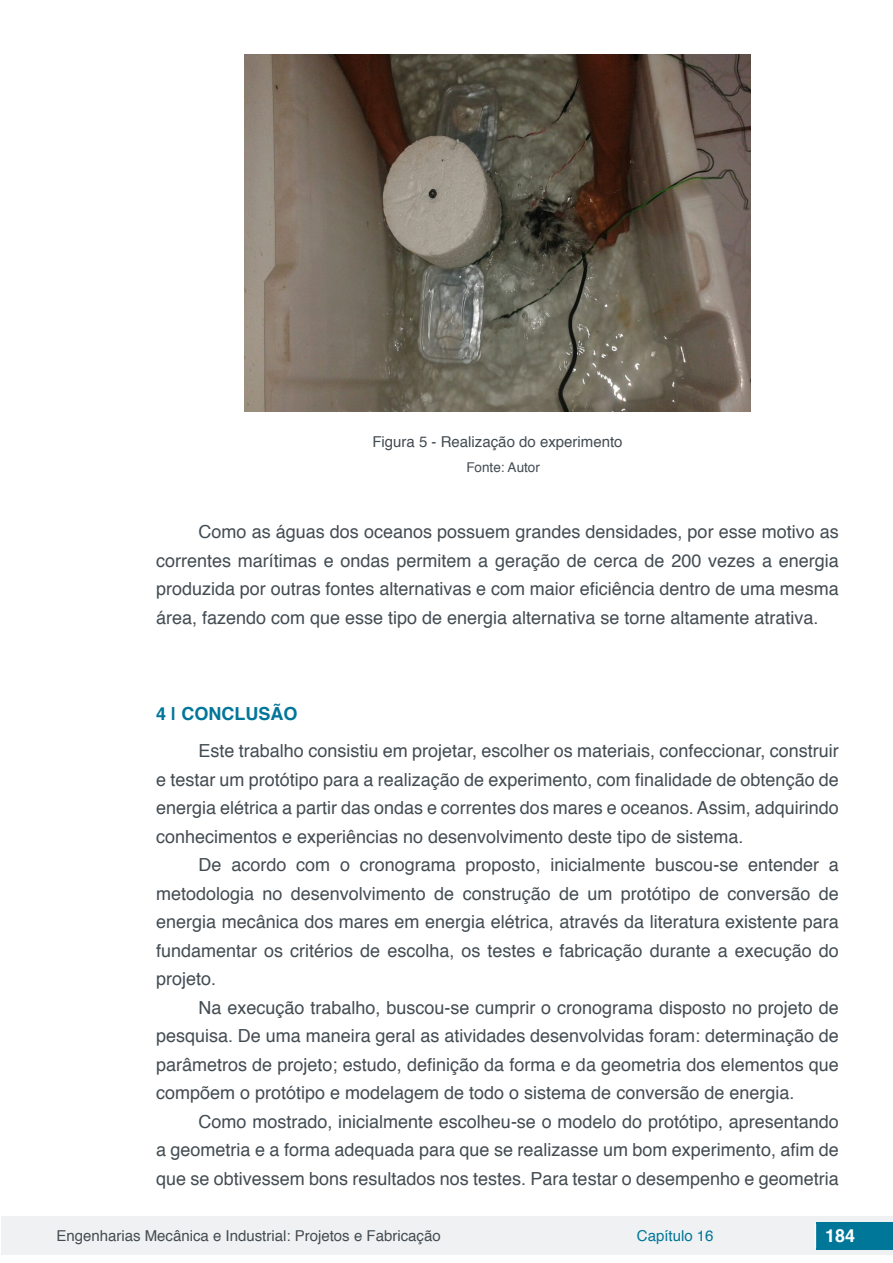
<style>
.page{position:relative;width:893px;height:1263px;background:#fff}
.page>*{position:absolute;margin:0;border:0;box-sizing:border-box;transform-origin:0 0}
.t1{font:18px/28.5px "Helvetica";color:#434c52;text-align:justify}
.t2{font:700 18px "Helvetica";color:#007699}
.t3{font:700 18px "Helvetica";color:#fff}
.t4{font:15px "Helvetica";color:#434c52}
.t5{font:15px "Helvetica";color:#007699}
.t6{font:13.5px "Helvetica";color:#434c52}
</style>
<div class="page">
<div style="left:1px;top:1216px;width:891px;height:38px;background:#f0f1f2"></div>
<div style="left:816px;top:1222px;width:77px;height:27px;background:#007699"></div>
<svg style="left:815px;top:1224px;width:1px;height:24px"></svg>
<img style="left:245px;top:54px;width:505px;height:358px">
<p class="t4" style="left:372px;top:430px;width:252px">Figura 5 - Realização do experimento</p>
<p class="t6" style="left:466px;top:456px;width:75px">Fonte: Autor</p>
<p class="t1" style="left:156px;top:518px;width:684px;text-indent:43px">Como as águas dos oceanos possuem grandes densidades, por esse motivo as correntes marítimas e ondas permitem a geração de cerca de 200 vezes a energia produzida por outras fontes alternativas e com maior eficiência dentro de uma mesma área, fazendo com que esse tipo de energia alternativa se torne altamente atrativa.</p>
<p class="t2" style="left:156px;top:699px;width:143px">4 | CONCLUSÃO</p>
<p class="t1" style="left:156px;top:737px;width:684px;text-indent:43px">Este trabalho consistiu em projetar, escolher os materiais, confeccionar, construir e testar um protótipo para a realização de experimento, com finalidade de obtenção de energia elétrica a partir das ondas e correntes dos mares e oceanos. Assim, adquirindo conhecimentos e experiências no desenvolvimento deste tipo de sistema.</p>
<p class="t1" style="left:156px;top:851px;width:684px;text-indent:43px">De acordo com o cronograma proposto, inicialmente buscou-se entender a metodologia no desenvolvimento de construção de um protótipo de conversão de energia mecânica dos mares em energia elétrica, através da literatura existente para fundamentar os critérios de escolha, os testes e fabricação durante a execução do projeto.</p>
<p class="t1" style="left:156px;top:993px;width:684px;text-indent:43px">Na execução trabalho, buscou-se cumprir o cronograma disposto no projeto de pesquisa. De uma maneira geral as atividades desenvolvidas foram: determinação de parâmetros de projeto; estudo, definição da forma e da geometria dos elementos que compõem o protótipo e modelagem de todo o sistema de conversão de energia.</p>
<p class="t1" style="left:156px;top:1107px;width:684px;text-indent:43px">Como mostrado, inicialmente escolheu-se o modelo do protótipo, apresentando a geometria e a forma adequada para que se realizasse um bom experimento, afim de que se obtivessem bons resultados nos testes. Para testar o desempenho e geometria</p>
<p class="t4" style="left:56px;top:1224px;width:386px">Engenharias Mecânica e Industrial: Projetos e Fabricação</p>
<p class="t5" style="left:637px;top:1224px;width:78px">Capítulo 16</p>
<p class="t3" style="left:825px;top:1221px;width:32px">184</p>
</div>
